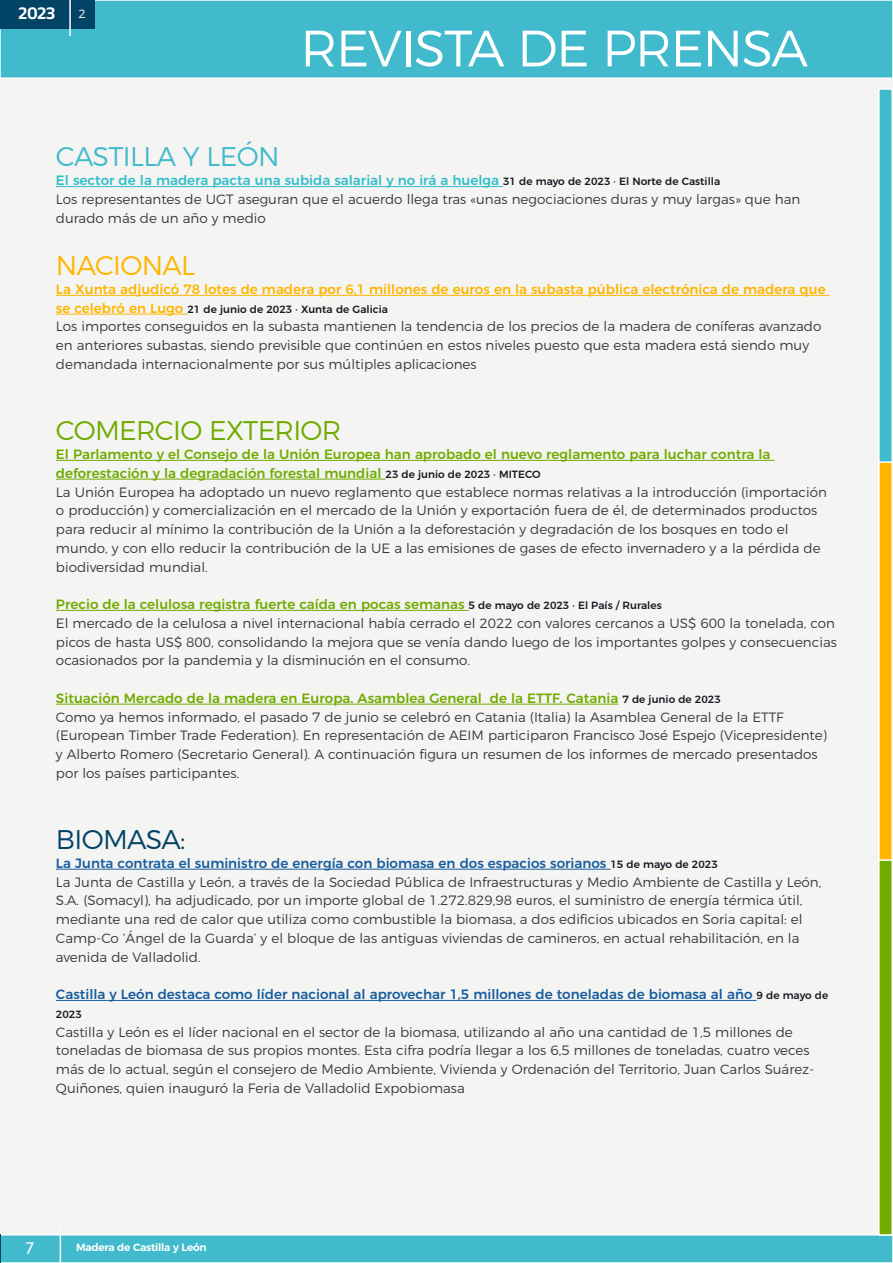
<style>
.page{position:relative;width:893px;height:1263px;background:#f4f4f2}
.page>*{position:absolute;margin:0;border:0;box-sizing:border-box;transform-origin:0 0}
.t1{font:300 51px "Montserrat";letter-spacing:-.025em;color:#fff}
.t2{font:300 27px "Montserrat";letter-spacing:-.025em;color:#70ab00}
.t3{font:300 27px "Montserrat";letter-spacing:-.025em;color:#40bacc}
.t4{font:300 27px "Montserrat";letter-spacing:-.025em;color:#ffb500}
.t5{font:300 27px "Montserrat";letter-spacing:-.025em;color:#024364}
.t6{font:600 18px "Anek Telugu";color:#fff}
.t7{font:18px "Myriad Pro";color:#fff}
.t8{font:300 13.5px/18.8px "Montserrat";color:#353a40}
.t9{font:500 13.5px/18.8px "Montserrat";color:#70ab00}
.t10{font:500 13.5px "Montserrat";color:#175d9e}
.t11{font:500 13.5px "Montserrat";color:#ffb500}
.t12{font:500 13.5px "Montserrat";color:#32becb}
.t13{font:300 12px "Montserrat";color:#fff}
.t14{font:500 10.5px "Montserrat";color:#151923}
.t15{font:600 10.5px "Montserrat";letter-spacing:-.025em;color:#fff}
.s1{font-size:10.5px;color:#151923}
.s2{font-size:13.5px;color:#ffb500}
</style>
<div class="page">
<div style="left:0;top:0;width:893px;height:78px;background:#40bacc"></div>
<div style="left:0;top:0;width:893px;height:79px;border:2px solid #fff"></div>
<div style="left:0;top:1235px;width:893px;height:28px;background:#40bacc"></div>
<div style="left:0;top:1234px;width:893px;height:29px;border:2px solid #fff"></div>
<div style="left:0;top:0;width:94px;height:28px;background:#024466"></div>
<hr style="left:60px;top:1229px;width:1px;height:34px;background:#fff">
<hr style="left:69px;top:0;width:2px;height:36px;background:#fff">
<div style="left:879px;top:89px;width:13px;height:375px;background:#40bacc"></div>
<div style="left:878px;top:88px;width:15px;height:377px;border:2px solid #fff"></div>
<div style="left:879px;top:462px;width:13px;height:405px;background:#ffb500"></div>
<div style="left:878px;top:461px;width:15px;height:406px;border:2px solid #fff"></div>
<div style="left:879px;top:860px;width:13px;height:375px;background:#70ab00"></div>
<div style="left:878px;top:859px;width:15px;height:377px;border:2px solid #fff"></div>
<hr style="left:56px;top:186px;width:447px;height:1px;background:#32becb">
<hr style="left:56px;top:295px;width:774px;height:1px;background:#ffb500">
<hr style="left:56px;top:314px;width:131px;height:1px;background:#ffb500">
<hr style="left:56px;top:460px;width:719px;height:1px;background:#70ab00">
<hr style="left:56px;top:479px;width:329px;height:1px;background:#70ab00">
<hr style="left:56px;top:610px;width:413px;height:1px;background:#70ab00">
<hr style="left:56px;top:704px;width:562px;height:1px;background:#70ab00">
<hr style="left:56px;top:869px;width:554px;height:1px;background:#175d9e">
<hr style="left:56px;top:1000px;width:700px;height:1px;background:#175d9e">
<svg style="left:0;top:1234px;width:1px;height:29px"></svg>
<p class="t6" style="left:19px;top:2px;width:38px">2023</p>
<p class="t13" style="left:78px;top:4px;width:9px">2</p>
<p class="t1" style="left:300px;top:8px;width:509px">REVISTA DE PRENSA</p>
<p class="t3" style="left:56px;top:136px;width:225px">CASTILLA Y LEÓN</p>
<p class="t12" style="left:56px;top:170px;width:666px">El sector de la madera pacta una subida salarial y no irá a huelga <span class="s1">31 de mayo de 2023 · El Norte de Castilla</span></p>
<p class="t8" style="left:56px;top:189px;width:746px">Los representantes de UGT aseguran que el acuerdo llega tras «unas negociaciones duras y muy largas» que han durado más de un año y medio</p>
<p class="t4" style="left:56px;top:244px;width:141px">NACIONAL</p>
<p class="t11" style="left:56px;top:278px;width:771px">La Xunta adjudicó 78 lotes de madera por 6,1 millones de euros en la subasta pública electrónica de madera que</p>
<p class="t14" style="left:56px;top:301px;width:333px"><span class="s2">se celebró en Lugo</span> 21 de junio de 2023 · Xunta de Galicia</p>
<p class="t8" style="left:56px;top:316px;width:767px">Los importes conseguidos en la subasta mantienen la tendencia de los precios de la madera de coníferas avanzado en anteriores subastas, siendo previsible que continúen en estos niveles puesto que esta madera está siendo muy demandada internacionalmente por sus múltiples aplicaciones</p>
<p class="t2" style="left:56px;top:409px;width:287px">COMERCIO EXTERIOR</p>
<p class="t9" style="left:56px;top:444px;width:716px">El Parlamento y el Consejo de la Unión Europea han aprobado el nuevo reglamento para luchar contra la deforestación y la degradación forestal mundial <span class="s1">23 de junio de 2023 · MITECO</span></p>
<p class="t8" style="left:56px;top:481px;width:772px">La Unión Europea ha adoptado un nuevo reglamento que establece normas relativas a la introducción (importación o producción) y comercialización en el mercado de la Unión y exportación fuera de él, de determinados productos para reducir al mínimo la contribución de la Unión a la deforestación y degradación de los bosques en todo el mundo, y con ello reducir la contribución de la UE a las emisiones de gases de efecto invernadero y a la pérdida de biodiversidad mundial.</p>
<p class="t9" style="left:56px;top:594px;width:607px">Precio de la celulosa registra fuerte caída en pocas semanas <span class="s1">5 de mayo de 2023 · El País / Rurales</span></p>
<p class="t8" style="left:56px;top:612px;width:782px">El mercado de la celulosa a nivel internacional había cerrado el 2022 con valores cercanos a US$ 600 la tonelada, con picos de hasta US$ 800, consolidando la mejora que se venía dando luego de los importantes golpes y consecuencias ocasionados por la pandemia y la disminución en el consumo.</p>
<p class="t9" style="left:56px;top:687px;width:666px">Situación Mercado de la madera en Europa. Asamblea General de la ETTF. Catania <span class="s1">7 de junio de 2023</span></p>
<p class="t8" style="left:56px;top:706px;width:772px">Como ya hemos informado, el pasado 7 de junio se celebró en Catania (Italia) la Asamblea General de la ETTF (European Timber Trade Federation). En representación de AEIM participaron Francisco José Espejo (Vicepresidente) y Alberto Romero (Secretario General). A continuación figura un resumen de los informes de mercado presentados por los países participantes.</p>
<p class="t5" style="left:56px;top:818px;width:131px">BIOMASA:</p>
<p class="t10" style="left:56px;top:852px;width:663px">La Junta contrata el suministro de energía con biomasa en dos espacios sorianos <span class="s1">15 de mayo de 2023</span></p>
<p class="t8" style="left:56px;top:871px;width:767px">La Junta de Castilla y León, a través de la Sociedad Pública de Infraestructuras y Medio Ambiente de Castilla y León, S.A. (Somacyl), ha adjudicado, por un importe global de 1.272.829,98 euros, el suministro de energía térmica útil, mediante una red de calor que utiliza como combustible la biomasa, a dos edificios ubicados en Soria capital: el Camp-Co ‘Ángel de la Guarda’ y el bloque de las antiguas viviendas de camineros, en actual rehabilitación, en la avenida de Valladolid.</p>
<p class="t10" style="left:56px;top:983px;width:774px">Castilla y León destaca como líder nacional al aprovechar 1,5 millones de toneladas de biomasa al año <span class="s1">9 de mayo de</span></p>
<p class="t14" style="left:56px;top:1006px;width:27px">2023</p>
<p class="t8" style="left:56px;top:1021px;width:760px">Castilla y León es el líder nacional en el sector de la biomasa, utilizando al año una cantidad de 1,5 millones de toneladas de biomasa de sus propios montes. Esta cifra podría llegar a los 6,5 millones de toneladas, cuatro veces más de lo actual, según el consejero de Medio Ambiente, Vivienda y Ordenación del Territorio, Juan Carlos Suárez-Quiñones, quien inauguró la Feria de Valladolid Expobiomasa</p>
<p class="t7" style="left:25px;top:1237px;width:11px">7</p>
<p class="t15" style="left:76px;top:1239px;width:132px">Madera de Castilla y León</p>
</div>
